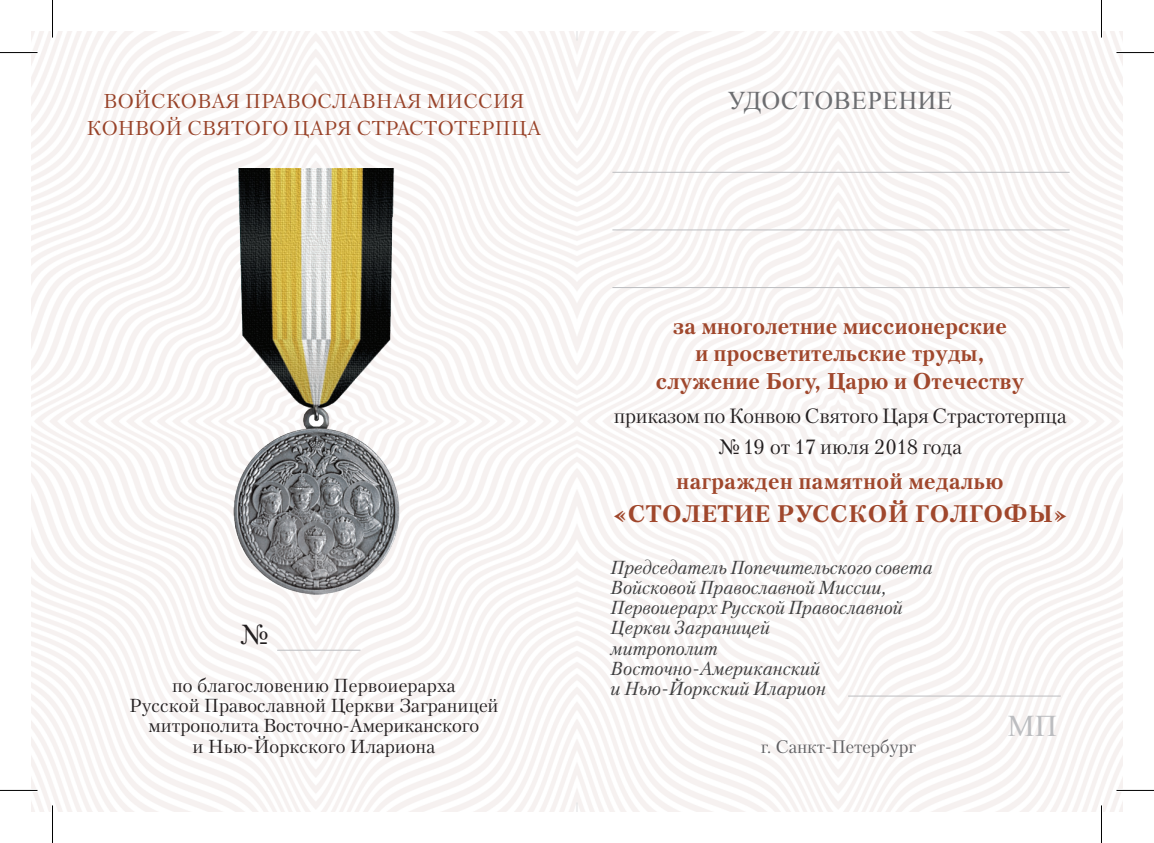
<style>
.page{position:relative;width:1154px;height:843px;background:#fff}
.page>*{position:absolute;margin:0;border:0;box-sizing:border-box;transform-origin:0 0}
.t1{font:30px "Times New Roman";color:#bcbdc0}
.t2{font:27.5px "Petersburg C";color:#231f20}
.t3{font:25.5px "Times New Roman";letter-spacing:.025em;color:#6c6d70}
.t4{font:700 24px "Petersburg C";letter-spacing:.03em;color:#a0472c}
.t5{font:700 22.75px/27.5px "Petersburg C";letter-spacing:.01em;color:#a0472c;text-align:center}
.t6{font:20.5px/30.8px "Petersburg C";letter-spacing:-.01em;color:#231f20;text-align:center}
.t7{font:20px/27px "Petersburg C";color:#984228;text-align:center}
.t8{font:italic 18.75px/20px "Petersburg C";color:#3e3e3f}
.t9{font:18.75px/20.2px "Petersburg C";color:#231f20;text-align:center}
.t10{font:18px "Petersburg C";letter-spacing:-.005em;color:#5f5f62}
.s1{font-size:20.75px}
</style>
<div class="page">
<img style="left:222px;top:168px;width:185px;height:434px">
<hr style="left:277px;top:649px;width:83px;height:1px;background:#bcbdc0">
<hr style="left:848px;top:695px;width:213px;height:1px;background:#bcbdc0">
<hr style="left:612px;top:229px;width:457px;height:1px;background:#bcbdc0">
<hr style="left:612px;top:172px;width:457px;height:1px;background:#bcbdc0">
<hr style="left:612px;top:287px;width:457px;height:1px;background:#bcbdc0">
<hr style="left:0;top:52px;width:38px;height:1px;background:#000">
<hr style="left:1116px;top:52px;width:38px;height:1px;background:#000">
<hr style="left:0;top:789px;width:38px;height:1px;background:#000">
<hr style="left:1116px;top:789px;width:38px;height:1px;background:#000">
<hr style="left:52px;top:0;width:1px;height:37px;background:#000">
<hr style="left:52px;top:805px;width:1px;height:37px;background:#000">
<hr style="left:1101px;top:0;width:1px;height:37px;background:#000">
<hr style="left:1101px;top:805px;width:1px;height:37px;background:#000">
<p class="t7" style="left:87px;top:87px;width:456px">Войсковая Православная Миссия<br>Конв ой святого царя Страстотерпца</p>
<h3 class="t3" style="left:728px;top:83px;width:226px">УДОСТОВЕРЕНИЕ</h3>
<h2 class="t2" style="left:240px;top:618px;width:31px">№</h2>
<p class="t9" style="left:129px;top:674px;width:371px">по благословению Первоиерарха<br>Русской Православной Церкви Заграницей митрополита Восточно-Американского<br>и Нью-Йоркского Илариона</p>
<p class="t5" style="left:656px;top:311px;width:370px">за многолетние миссионерские<br>и просветительские труды, служение Богу, Царю и Отечеству</p>
<p class="t6" style="left:614px;top:400px;width:454px">приказом по Конвою Святого Царя Страстотерпца <span class="s1">№</span> 19 от 17 июля 2018 года</p>
<p class="t5" style="left:676px;top:466px;width:329px">награжден памятной медалью</p>
<p class="t4" style="left:612px;top:499px;width:107px">«Столетие</p>
<p class="t4" style="left:777px;top:499px;width:19px">русс</p>
<p class="t4" style="left:848px;top:499px;width:221px">кой Голгофы»</p>
<p class="t8" style="left:611px;top:557px;width:323px">Председатель Попечительского совета<br>Войсковой Православной Миссии,<br>Первоиерарх Русской Православной<br>Церкви Заграницей<br>митрополит<br>Восточно-Американский<br>и Нью-Йоркский Иларион</p>
<p class="t10" style="left:761px;top:735px;width:157px">г. Санкт-Петербург</p>
<h1 class="t1" style="left:1008px;top:705px;width:50px">МП</h1>
</div>
